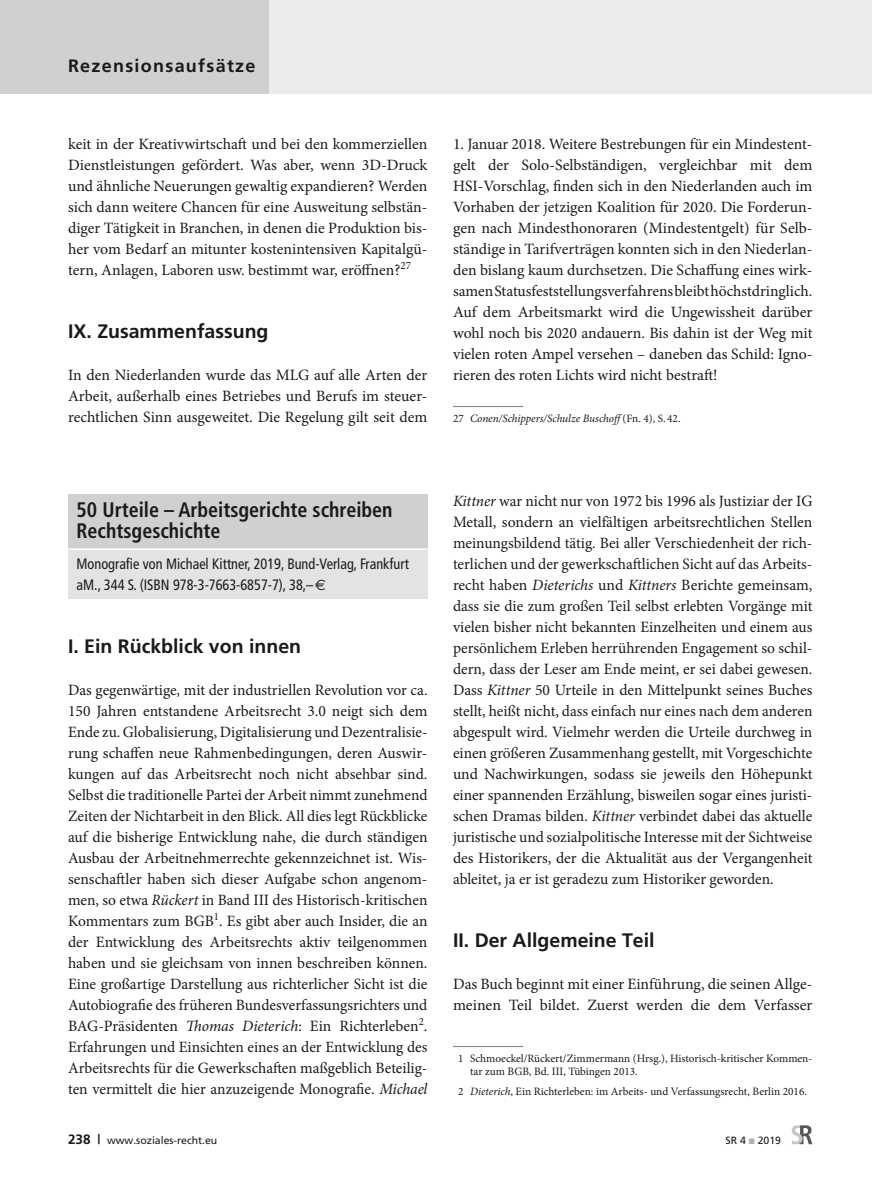
<style>
.page{position:relative;width:872px;height:1191px;background:#fff}
.page>*{position:absolute;margin:0;border:0;box-sizing:border-box;transform-origin:0 0}
.Rezensionen_U1{font:700 condensed 21px/21px "Frutiger";color:#1a1a18;scale:.95 1}
.U1_kein_Kasten{font:700 19.5px "Frutiger";color:#1a1a18}
.t1{font:700 18px "Frutiger";letter-spacing:.07em;color:#1a1a18}
.GS{font:15.75px/21px "Minion Pro";color:#1a1a18;text-align:justify}
.Rezensionen_biblioAn{font:condensed 15px/21px "Frutiger";color:#1a1a18;scale:.95 1}
.FN_Linie{font:11.25px/13.2px "Minion Pro";color:#1a1a18}
.FN_Standard{font:11.25px "Minion Pro";color:#1a1a18}
.FN_Linie-2{font:italic 11.25px "Minion Pro";letter-spacing:-.005em;color:#1a1a18}
.t2{font:10.5px "Frutiger";color:#1a1a18}
.s1{font-style:normal}
.s2{font-family:"Euro Sans";font-stretch:normal}
.s3{font-style:italic}
.s4{font-weight:700;font-size:13.5px}
.s5{color:#b1b2b3}
</style>
<div class="page">
<div style="left:0;top:0;width:872px;height:94px;background:#ececed"></div>
<div style="left:0;top:0;width:269px;height:94px;background:#cfd0d0"></div>
<svg style="left:791px;top:1125px;width:21px;height:19px"></svg>
<div style="left:68px;top:494px;width:359px;height:72px;background:#cfd0d0"></div>
<div style="left:68px;top:549px;width:359px;height:50px;background:#e3e3e3"></div>
<hr style="left:68px;top:548px;width:359px;height:2px;background:#fff">
<hr style="left:453px;top:406px;width:70px;height:1px;background:#878786">
<hr style="left:453px;top:1046px;width:70px;height:1px;background:#878786">
<p class="t1" style="left:68px;top:55px;width:189px">Rezensionsaufsätze</p>
<p class="GS" style="left:68px;top:133px;width:361px">keit in der Kreativwirtschaft und bei den kommerziellen Dienstleistungen gefördert. Was aber, wenn 3D-Druck und ähnliche Neuerungen gewaltig expandieren? Werden sich dann weitere Chancen für eine Ausweitung selbstän&shy;diger Tätigkeit in Branchen, in denen die Produktion bis&shy;her vom Bedarf an mitunter kostenintensiven Kapitalgü&shy;tern, Anlagen, Laboren usw. bestimmt war, eröffnen?<sup>27</sup></p>
<p class="U1_kein_Kasten" style="left:68px;top:320px;width:202px">IX. Zusammenfassung</p>
<p class="GS" style="left:68px;top:364px;width:361px">In den Niederlanden wurde das MLG auf alle Arten der Arbeit, außerhalb eines Betriebes und Berufs im steuer&shy;rechtlichen Sinn ausgeweitet. Die Regelung gilt seit dem</p>
<p class="GS" style="left:453px;top:133px;width:361px">1. Januar 2018. Weitere Bestrebungen für ein Mindestent&shy;gelt der Solo-Selbständigen, vergleichbar mit dem HSI-Vorschlag, finden sich in den Niederlanden auch im Vorhaben der jetzigen Koalition für 2020. Die Forderun&shy;gen nach Mindesthonoraren (Mindestentgelt) für Selb&shy;ständige in Tarifverträgen konnten sich in den Niederlan&shy;den bislang kaum durchsetzen. Die Schaffung eines wirk&shy;samen Statusfeststellungsverfahrens bleibt höchstdringlich.<br>Auf dem Arbeitsmarkt wird die Ungewissheit darüber wohl noch bis 2020 andauern. Bis dahin ist der Weg mit vielen roten Ampel versehen – daneben das Schild: Igno&shy;rieren des roten Lichts wird nicht bestraft!</p>
<p class="FN_Linie-2" style="left:453px;top:411px;width:229px"><span class="s1">27</span> Conen/Schippers/Schulze Buschoff<span class="s1">(Fn. 4), S. 42.</span></p>
<p class="Rezensionen_U1" style="left:77px;top:499px;width:334px">50 Urteile – Arbeitsgerichte schreiben<br>Rechtsgeschichte</p>
<p class="Rezensionen_biblioAn" style="left:77px;top:553px;width:351px">Monografie von Michael Kittner, 2019, Bund-Verlag, Frankfurt aM., 344 S. (ISBN 978-3-7663-6857-7), 38,–<span class="s2">€</span></p>
<p class="U1_kein_Kasten" style="left:68px;top:635px;width:234px">I. Ein Rückblick von innen</p>
<p class="GS" style="left:68px;top:679px;width:361px">Das gegenwärtige, mit der industriellen Revolution vor ca.<br>150 Jahren entstandene Arbeitsrecht 3.0 neigt sich dem Ende zu. Globalisierung, Digitalisierung und Dezentralisie&shy;rung schaffen neue Rahmenbedingungen, deren Auswir&shy;kungen auf das Arbeitsrecht noch nicht absehbar sind.<br>Selbst die traditionelle Partei der Arbeit nimmt zunehmend Zeiten der Nichtarbeit in den Blick. All dies legt Rückblicke auf die bisherige Entwicklung nahe, die durch ständigen Ausbau der Arbeitnehmerrechte gekennzeichnet ist. Wis&shy;senschaftler haben sich dieser Aufgabe schon angenom&shy;men, so etwa <span class="s3">Rückert</span> in Band III des Historisch-kritischen Kommentars zum BGB<sup>1</sup>. Es gibt aber auch Insider, die an der Entwicklung des Arbeitsrechts aktiv teilgenommen haben und sie gleichsam von innen beschreiben können.<br>Eine großartige Darstellung aus richterlicher Sicht ist die Autobiografie des früheren Bundesverfassungsrichters und BAG-Präsidenten <span class="s3">Thomas Dieterich</span>: Ein Richterleben<sup>2</sup>.<br>Erfahrungen und Einsichten eines an der Entwicklung des Arbeitsrechts für die Gewerkschaften maßgeblich Beteilig&shy;ten vermittelt die hier anzuzeigende Monografie. <span class="s3">Michael</span></p>
<p class="GS" style="left:453px;top:490px;width:361px"><span class="s3">Kittner</span> war nicht nur von 1972 bis 1996 als Justiziar der IG Metall, sondern an vielfältigen arbeitsrechtlichen Stellen meinungsbildend tätig. Bei aller Verschiedenheit der rich&shy;terlichen und der gewerkschaftlichen Sicht auf das Arbeits&shy;recht haben <span class="s3">Dieterichs</span> und <span class="s3">Kittners</span> Berichte gemeinsam, dass sie die zum großen Teil selbst erlebten Vorgänge mit vielen bisher nicht bekannten Einzelheiten und einem aus persönlichem Erleben herrührenden Engagement so schil&shy;dern, dass der Leser am Ende meint, er sei dabei gewesen.<br>Dass <span class="s3">Kittner</span> 50 Urteile in den Mittelpunkt seines Buches stellt, heißt nicht, dass einfach nur eines nach dem anderen abgespult wird. Vielmehr werden die Urteile durchweg in einen größeren Zusammenhang gestellt, mit Vorgeschichte und Nachwirkungen, sodass sie jeweils den Höhepunkt einer spannenden Erzählung, bisweilen sogar eines juristi&shy;schen Dramas bilden. <span class="s3">Kittner</span> verbindet dabei das aktuelle juristische und sozialpolitische Interesse mit der Sichtweise des Historikers, der die Aktualität aus der Vergangenheit ableitet, ja er ist geradezu zum Historiker geworden.</p>
<p class="U1_kein_Kasten" style="left:453px;top:929px;width:203px">II. Der Allgemeine Teil</p>
<p class="GS" style="left:453px;top:973px;width:361px">Das Buch beginnt mit einer Einführung, die seinen Allge&shy;meinen Teil bildet. Zuerst werden die dem Verfasser</p>
<p class="FN_Linie" style="left:470px;top:1051px;width:344px;text-indent:-12px">1 Schmoeckel/Rückert/Zimmermann (Hrsg.), Historisch-kritischer Kommen&shy;tar zum BGB, Bd. III, Tübingen 2013.</p>
<p class="FN_Standard" style="left:458px;top:1083px;width:350px">2 <span class="s3">Dieterich</span>, Ein Richterleben: im Arbeits- und Verfassungsrecht, Berlin 2016.</p>
<p class="t2" style="left:68px;top:1134px;width:151px"><span class="s4">238 |</span> www.soziales-recht.eu</p>
<p class="t2" style="left:725px;top:1134px;width:57px">SR 4 <span class="s5">■</span> 2019</p>
</div>
